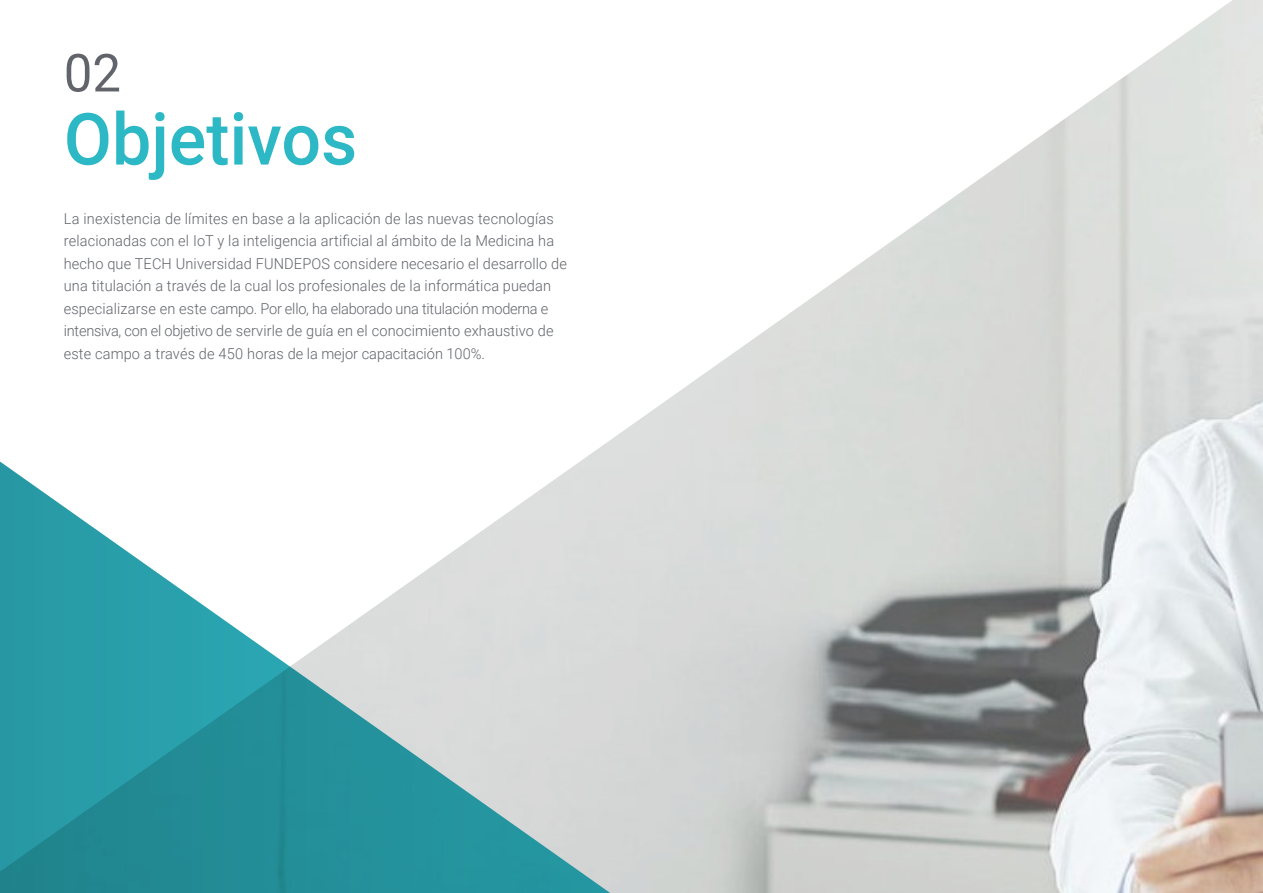
<style>
.page{position:relative;width:1263px;height:893px;background:#fff}
.page>*{position:absolute;margin:0;border:0;box-sizing:border-box;transform-origin:0 0}
.t1{font:500 72px "Roboto";color:#2db8c5}
.t2{font:52.5px "Roboto";color:#61646a}
.t3{font:300 15px/22.5px "Roboto";letter-spacing:.01em;color:#61646a}
</style>
<div class="page">
<img style="left:602px;top:0;width:661px;height:893px">
<svg style="left:0;top:446px;width:640px;height:447px"></svg>
<h2 class="t2" style="left:64px;top:36px;width:59px">02</h2>
<h1 class="t1" style="left:64px;top:89px;width:295px">Objetivos</h1>
<p class="t3" style="left:64px;top:207px;width:505px">La inexistencia de límites en base a la aplicación de las nuevas tecnologías relacionadas con el IoT y la inteligencia artificial al ámbito de la Medicina ha hecho que TECH Universidad FUNDEPOS considere necesario el desarrollo de una titulación a través de la cual los profesionales de la informática puedan especializarse en este campo. Por ello, ha elaborado una titulación moderna e intensiva, con el objetivo de servirle de guía en el conocimiento exhaustivo de este campo a través de 450 horas de la mejor capacitación 100%.</p>
</div>
